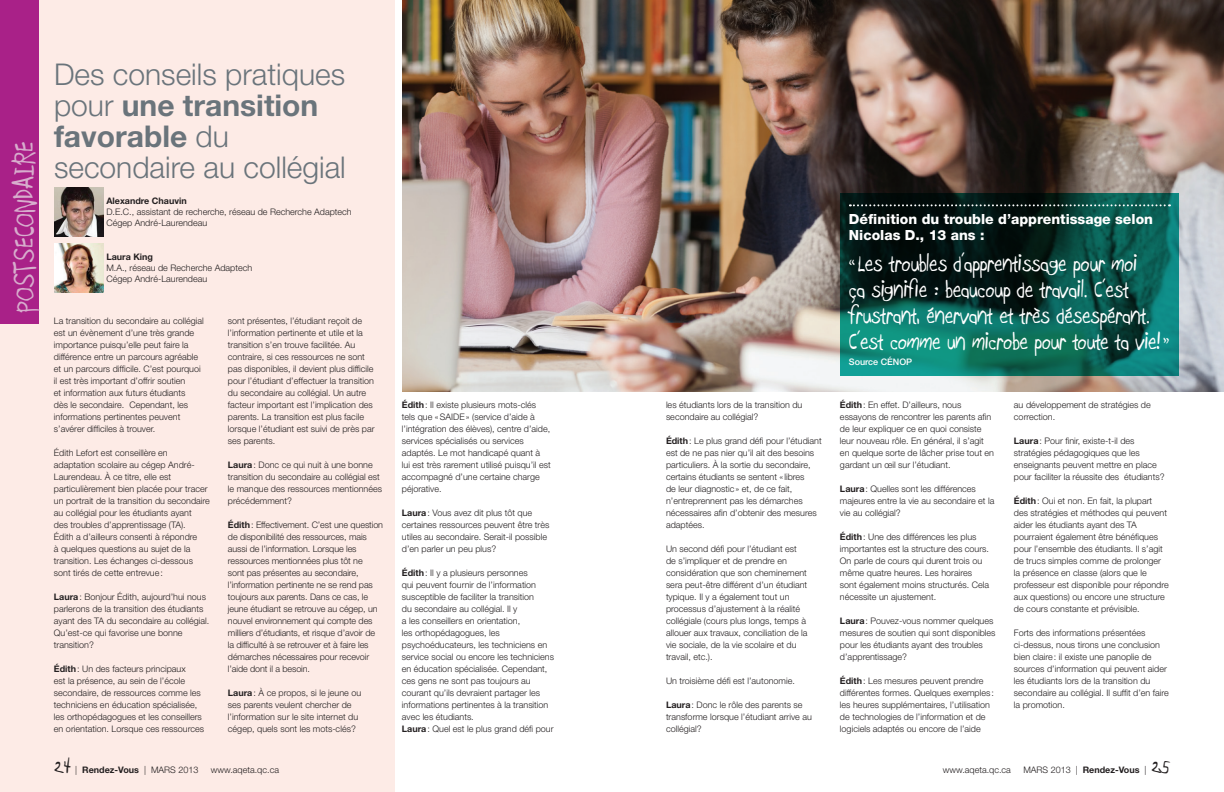
<style>
.page{position:relative;width:1224px;height:792px;background:#fff}
.page>*{position:absolute;margin:0;border:0;box-sizing:border-box;transform-origin:0 0}
.t1{font:32px "Boopee";color:#d7adcd}
.t2{font:300 30px/31px "Helvetica Neue";color:#6a747b}
.t3{font:25px/26px "Boopee";letter-spacing:-.01em;color:#fff}
.t4{font:24px "Boopee";color:#231f20}
.t5{font:800 14px/16px "Helvetica Neue";color:#fff}
.t6{font:300 9px/12px "Helvetica Neue";color:#231f20}
.t7{font:700 9px "Helvetica Neue";color:#231f20}
.t8{font:500 9px "Helvetica Neue";color:#fff}
.s1{font-weight:700}
.s2{font-weight:300}
</style>
<div class="page">
<div style="left:0;top:0;width:395px;height:792px;background:#fdebe6"></div>
<img style="left:402px;top:0;width:822px;height:392px">
<div style="left:0;top:0;width:39px;height:324px;background:#a92188"></div>
<svg style="left:840px;top:193px;width:339px;height:183px;background:#084a41"></svg>
<svg style="left:850px;top:204px;width:320px;height:2px"></svg>
<img style="left:54px;top:187px;width:50px;height:50px">
<img style="left:54px;top:243px;width:50px;height:49px">
<h1 class="t1" style="left:6px;top:313px;width:173px;rotate:-90deg">Postsecondaire</h1>
<h2 class="t2" style="left:54px;top:59px;width:293px">Des conseils pratiques pour <span class="s1">une transition favorable</span> du secondaire au collégial</h2>
<p class="t7" style="left:106px;top:196px;width:82px">Alexandre Chauvin</p>
<p class="t6" style="left:106px;top:207px;width:247px;line-height:11px">D.E.C., assistant de recherche, réseau de Recherche Adaptech<br>Cégep André-Laurendeau</p>
<p class="t7" style="left:106px;top:251px;width:48px">Laura King</p>
<p class="t6" style="left:106px;top:262px;width:147px;line-height:11px">M.A., réseau de Recherche Adaptech<br>Cégep André-Laurendeau</p>
<p class="t6" style="left:54px;top:314px;width:151px">La transition du secondaire au collégial est un évènement d’une très grande importance puisqu’elle peut faire la différence entre un parcours agréable et un parcours difficile. C’est pourquoi il est très important d’offrir soutien<br>et information aux futurs étudiants<br>dès le secondaire. Cependant, les informations pertinentes peuvent s’avérer difficiles à trouver.</p>
<p class="t6" style="left:54px;top:446px;width:157px">Édith Lefort est conseillère en adaptation scolaire au cégep André-Laurendeau. À ce titre, elle est particulièrement bien placée pour tracer un portrait de la transition du secondaire au collégial pour les étudiants ayant<br>des troubles d’apprentissage (TA).<br>Édith a d’ailleurs consenti à répondre<br>à quelques questions au sujet de la transition. Les échanges ci-dessous sont tirés de cette entrevue:</p>
<p class="t6" style="left:54px;top:590px;width:157px"><span class="s1">Laura</span>: Bonjour Édith, aujourd’hui nous parlerons de la transition des étudiants ayant des TA du secondaire au collégial.<br>Qu’est-ce qui favorise une bonne transition?</p>
<p class="t6" style="left:54px;top:662px;width:152px"><span class="s1">Édith</span>: Un des facteurs principaux<br>est la présence, au sein de l’école secondaire, de ressources comme les techniciens en éducation spécialisée, les orthopédagogues et les conseillers en orientation. Lorsque ces ressources</p>
<p class="t6" style="left:228px;top:314px;width:148px">sont présentes, l’étudiant reçoit de l’information pertinente et utile et la transition s’en trouve facilitée. Au contraire, si ces ressources ne sont pas disponibles, il devient plus difficile pour l’étudiant d’effectuer la transition du secondaire au collégial. Un autre facteur important est l’implication des parents. La transition est plus facile lorsque l’étudiant est suivi de près par ses parents.</p>
<p class="t6" style="left:228px;top:458px;width:156px"><span class="s1">Laura</span>: Donc ce qui nuit à une bonne transition du secondaire au collégial est le manque des ressources mentionnées précédemment?</p>
<p class="t6" style="left:228px;top:518px;width:157px"><span class="s1">Édith</span>: Effectivement. C’est une question de disponibilité des ressources, mais aussi de l’information. Lorsque les ressources mentionnées plus tôt ne<br>sont pas présentes au secondaire, l’information pertinente ne se rend pas toujours aux parents. Dans ce cas, le jeune étudiant se retrouve au cégep, un nouvel environnement qui compte des milliers d’étudiants, et risque d’avoir de la difficulté à se retrouver et à faire les démarches nécessaires pour recevoir l’aide dont il a besoin.</p>
<p class="t6" style="left:228px;top:686px;width:135px"><span class="s1">Laura</span>: À ce propos, si le jeune ou ses parents veulent chercher de l’information sur le site internet du cégep, quels sont les mots-clés?</p>
<h3 class="t4" style="left:54px;top:752px;width:18px">24</h3>
<p class="t7" style="left:75px;top:764px;width:125px"><span class="s2">|</span> Rendez-Vous <span class="s2">| mars 2013</span></p>
<p class="t6" style="left:211px;top:764px;width:70px">www.aqeta.qc.ca</p>
<p class="t6" style="left:402px;top:398px;width:150px"><span class="s1">Édith</span>: Il existe plusieurs mots-clés tels que «SAIDE» (service d’aide à l’intégration des élèves), centre d’aide, services spécialisés ou services adaptés. Le mot handicapé quant à<br>lui est très rarement utilisé puisqu’il est accompagné d’une certaine charge péjorative.</p>
<p class="t6" style="left:402px;top:506px;width:149px"><span class="s1">Laura</span>: Vous avez dit plus tôt que certaines ressources peuvent être très utiles au secondaire. Serait-il possible d’en parler un peu plus?</p>
<p class="t6" style="left:402px;top:566px;width:154px"><span class="s1">Édith</span>: Il y a plusieurs personnes<br>qui peuvent fournir de l’information susceptible de faciliter la transition<br>du secondaire au collégial. Il y<br>a les conseillers en orientation,<br>les orthopédagogues, les psychoéducateurs, les techniciens en service social ou encore les techniciens en éducation spécialisée. Cependant, ces gens ne sont pas toujours au courant qu’ils devraient partager les informations pertinentes à la transition avec les étudiants.<br><span class="s1">Laura</span>: Quel est le plus grand défi pour</p>
<p class="t6" style="left:666px;top:399px;width:138px">les étudiants lors de la transition du secondaire au collégial?</p>
<p class="t6" style="left:666px;top:435px;width:157px"><span class="s1">Édith</span>: Le plus grand défi pour l’étudiant est de ne pas nier qu’il ait des besoins particuliers. À la sortie du secondaire, certains étudiants se sentent « libres<br>de leur diagnostic» et, de ce fait, n’entreprennent pas les démarches nécessaires afin d’obtenir des mesures adaptées.</p>
<p class="t6" style="left:666px;top:543px;width:143px">Un second défi pour l’étudiant est de s’impliquer et de prendre en considération que son cheminement sera peut-être différent d’un étudiant typique. Il y a également tout un processus d’ajustement à la réalité collégiale (cours plus longs, temps à allouer aux travaux, conciliation de la vie sociale, de la vie scolaire et du travail, etc.).</p>
<p class="t6" style="left:666px;top:675px;width:130px">Un troisième défi est l’autonomie.</p>
<p class="t6" style="left:666px;top:699px;width:147px"><span class="s1">Laura</span>: Donc le rôle des parents se transforme lorsque l’étudiant arrive au collégial?</p>
<h3 class="t5" style="left:849px;top:211px;width:306px">Définition du trouble d’apprentissage selon<br>Nicolas D., 13 ans :</h3>
<h3 class="t3" style="left:849px;top:252px;width:322px">« Les troubles d’apprentissage pour moi<br>ça signifie : beaucoup de travail. C’est frustrant, énervant et très désespérant.<br>C’est comme un microbe pour toute ta vie!»</h3>
<p class="t8" style="left:849px;top:357px;width:65px">Source cénop</p>
<p class="t6" style="left:840px;top:399px;width:156px"><span class="s1">Édith</span>: En effet. D’ailleurs, nous essayons de rencontrer les parents afin de leur expliquer ce en quoi consiste leur nouveau rôle. En général, il s’agit en quelque sorte de lâcher prise tout en gardant un œil sur l’étudiant.</p>
<p class="t6" style="left:840px;top:483px;width:156px"><span class="s1">Laura</span>: Quelles sont les différences majeures entre la vie au secondaire et la vie au collégial?</p>
<p class="t6" style="left:840px;top:531px;width:151px"><span class="s1">Édith</span>: Une des différences les plus importantes est la structure des cours.<br>On parle de cours qui durent trois ou même quatre heures. Les horaires sont également moins structurés. Cela nécessite un ajustement.</p>
<p class="t6" style="left:840px;top:615px;width:157px"><span class="s1">Laura</span>: Pouvez-vous nommer quelques mesures de soutien qui sont disponibles pour les étudiants ayant des troubles d’apprentissage?</p>
<p class="t6" style="left:840px;top:675px;width:155px"><span class="s1">Édith</span>: Les mesures peuvent prendre différentes formes. Quelques exemples : les heures supplémentaires, l’utilisation de technologies de l’information et de logiciels adaptés ou encore de l’aide</p>
<p class="t6" style="left:1014px;top:399px;width:138px">au développement de stratégies de correction.</p>
<p class="t6" style="left:1014px;top:435px;width:152px"><span class="s1">Laura</span>: Pour finir, existe-t-il des stratégies pédagogiques que les enseignants peuvent mettre en place pour faciliter la réussite des étudiants?</p>
<p class="t6" style="left:1014px;top:495px;width:156px"><span class="s1">Édith</span>: Oui et non. En fait, la plupart des stratégies et méthodes qui peuvent aider les étudiants ayant des TA pourraient également être bénéfiques pour l’ensemble des étudiants. Il s’agit de trucs simples comme de prolonger la présence en classe (alors que le professeur est disponible pour répondre aux questions) ou encore une structure de cours constante et prévisible.</p>
<p class="t6" style="left:1014px;top:626px;width:156px">Forts des informations présentées ci-dessus, nous tirons une conclusion bien claire: il existe une panoplie de sources d’information qui peuvent aider les étudiants lors de la transition du secondaire au collégial. Il suffit d’en faire la promotion.</p>
<p class="t6" style="left:943px;top:764px;width:70px">www.aqeta.qc.ca</p>
<p class="t7" style="left:1023px;top:764px;width:125px"><span class="s2">mars 2013 |</span> Rendez-Vous <span class="s2">|</span></p>
<h3 class="t4" style="left:1152px;top:752px;width:20px">25</h3>
</div>
